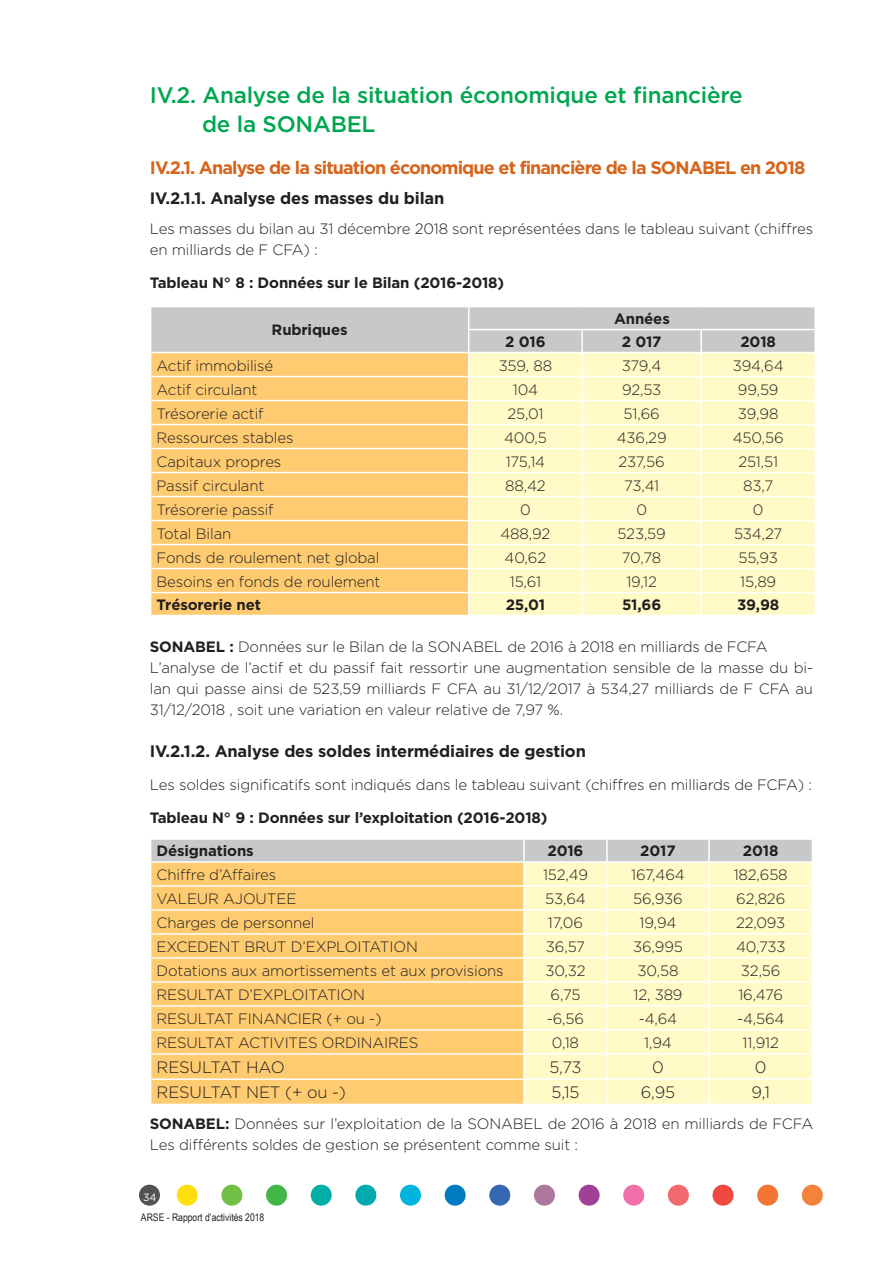
<style>
.page{position:relative;width:893px;height:1263px;background:#fff}
.page>*{position:absolute;margin:0;border:0;box-sizing:border-box;transform-origin:0 0}
.t1{font:500 22.5px/28.8px "Gotham";letter-spacing:-.01em;color:#00a64f}
.t2{font:700 18px "Gotham";letter-spacing:-.05em;color:#d6641a}
.t3{font:700 16.5px "Gotham";letter-spacing:-.01em;color:#231f20}
.t4{font:300 16.5px "Gotham";letter-spacing:-.01em;color:#231f20}
.t5{font:300 15px/21px "Gotham";letter-spacing:-.01em;color:#231f20}
.t6{font:700 15px/32.7px "Gotham";letter-spacing:-.01em;color:#231f20}
.t7{font:10.5px "Arial Narrow";color:#231f20}
.t8{font:10.5px "Gotham";color:#fff}
.s1{font-weight:700}
</style>
<div class="page">
<div style="left:139px;top:1185px;width:21px;height:21px;background:#525154;border-radius:50%"></div>
<div style="left:802px;top:1185px;width:21px;height:21px;background:#f4823b;border-radius:50%"></div>
<div style="left:757px;top:1185px;width:21px;height:21px;background:#f37533;border-radius:50%"></div>
<div style="left:712px;top:1185px;width:21px;height:21px;background:#ef483f;border-radius:50%"></div>
<div style="left:668px;top:1185px;width:21px;height:21px;background:#f1686d;border-radius:50%"></div>
<div style="left:623px;top:1185px;width:21px;height:21px;background:#f16fab;border-radius:50%"></div>
<div style="left:579px;top:1185px;width:21px;height:21px;background:#a14097;border-radius:50%"></div>
<div style="left:534px;top:1185px;width:21px;height:21px;background:#ad779d;border-radius:50%"></div>
<div style="left:489px;top:1185px;width:21px;height:21px;background:#3668b2;border-radius:50%"></div>
<div style="left:445px;top:1185px;width:21px;height:21px;background:#007cc3;border-radius:50%"></div>
<div style="left:400px;top:1185px;width:21px;height:21px;background:#00b4e0;border-radius:50%"></div>
<div style="left:355px;top:1185px;width:21px;height:21px;background:#00aaaf;border-radius:50%"></div>
<div style="left:311px;top:1185px;width:21px;height:21px;background:#00aea8;border-radius:50%"></div>
<div style="left:266px;top:1185px;width:21px;height:21px;background:#42b649;border-radius:50%"></div>
<div style="left:221px;top:1185px;width:21px;height:21px;background:#71bf44;border-radius:50%"></div>
<div style="left:177px;top:1185px;width:21px;height:21px;background:#ffdf0f;border-radius:50%"></div>
<svg style="left:150px;top:307px;width:665px;height:308px;background:#f6e1a9"></svg>
<hr style="left:582px;top:592px;width:119px;height:1px;background:#fff">
<hr style="left:581px;top:593px;width:2px;height:22px;background:#fff">
<hr style="left:701px;top:592px;width:115px;height:1px;background:#fff">
<hr style="left:700px;top:593px;width:2px;height:22px;background:#fff">
<hr style="left:814px;top:593px;width:2px;height:22px;background:#fff">
<svg style="left:150px;top:839px;width:662px;height:265px;background:#fadfa0"></svg>
<h1 class="t1" style="left:202px;top:80px;width:542px;text-indent:-52px">IV.2. Analyse de la situation économique et financière de la SONABEL</h1>
<p class="t2" style="left:150px;top:157px;width:657px">IV.2.1. Analyse de la situation économique et financière de la SONABEL en 2018</p>
<p class="t3" style="left:150px;top:188px;width:296px">IV.2.1.1. Analyse des masses du bilan</p>
<p class="t5" style="left:150px;top:218px;width:665px">Les masses du bilan au 31 décembre 2018 sont représentées dans le tableau suivant (chiffres en milliards de F CFA) :</p>
<p class="t6" style="left:150px;top:266px;width:356px">Tableau N° 8 : Données sur le Bilan (2016-2018)</p>
<p class="t6" style="left:272px;top:313px;width:78px">Rubriques</p>
<p class="t6" style="left:614px;top:301px;width:57px">Années</p>
<p class="t6" style="left:505px;top:324px;width:42px">2 016</p>
<p class="t6" style="left:622px;top:324px;width:41px">2 017</p>
<p class="t6" style="left:740px;top:324px;width:37px">2018</p>
<p class="t5" style="left:157px;top:354px;width:118px">Actif immobilisé</p>
<p class="t5" style="left:499px;top:354px;width:55px">359, 88</p>
<p class="t5" style="left:622px;top:354px;width:41px">379,4</p>
<p class="t5" style="left:733px;top:354px;width:52px">394,64</p>
<p class="t5" style="left:157px;top:378px;width:102px">Actif circulant</p>
<p class="t5" style="left:513px;top:378px;width:27px">104</p>
<p class="t5" style="left:622px;top:378px;width:41px">92,53</p>
<p class="t5" style="left:738px;top:378px;width:42px">99,59</p>
<p class="t5" style="left:157px;top:402px;width:109px">Trésorerie actif</p>
<p class="t5" style="left:507px;top:402px;width:38px">25,01</p>
<p class="t5" style="left:624px;top:402px;width:38px">51,66</p>
<p class="t5" style="left:738px;top:402px;width:42px">39,98</p>
<p class="t5" style="left:157px;top:426px;width:138px">Ressources stables</p>
<p class="t5" style="left:504px;top:426px;width:44px">400,5</p>
<p class="t5" style="left:617px;top:426px;width:51px">436,29</p>
<p class="t5" style="left:733px;top:426px;width:52px">450,56</p>
<p class="t5" style="left:157px;top:450px;width:126px">Capitaux propres</p>
<p class="t5" style="left:506px;top:450px;width:41px">175,14</p>
<p class="t5" style="left:618px;top:450px;width:48px">237,56</p>
<p class="t5" style="left:738px;top:450px;width:41px">251,51</p>
<p class="t5" style="left:157px;top:474px;width:109px">Passif circulant</p>
<p class="t5" style="left:505px;top:474px;width:42px">88,42</p>
<p class="t5" style="left:624px;top:474px;width:37px">73,41</p>
<p class="t5" style="left:743px;top:474px;width:32px">83,7</p>
<p class="t5" style="left:157px;top:498px;width:119px">Trésorerie passif</p>
<p class="t5" style="left:520px;top:498px;width:12px">0</p>
<p class="t5" style="left:636px;top:498px;width:12px">0</p>
<p class="t5" style="left:753px;top:498px;width:12px">0</p>
<p class="t5" style="left:157px;top:522px;width:76px">Total Bilan</p>
<p class="t5" style="left:500px;top:522px;width:51px">488,92</p>
<p class="t5" style="left:617px;top:522px;width:50px">523,59</p>
<p class="t5" style="left:734px;top:522px;width:50px">534,27</p>
<p class="t5" style="left:157px;top:546px;width:224px">Fonds de roulement net global</p>
<p class="t5" style="left:505px;top:546px;width:43px">40,62</p>
<p class="t5" style="left:622px;top:546px;width:41px">70,78</p>
<p class="t5" style="left:738px;top:546px;width:41px">55,93</p>
<p class="t5" style="left:157px;top:570px;width:226px">Besoins en fonds de roulement</p>
<p class="t5" style="left:510px;top:570px;width:33px">15,61</p>
<p class="t5" style="left:626px;top:570px;width:32px">19,12</p>
<p class="t5" style="left:740px;top:570px;width:37px">15,89</p>
<p class="t6" style="left:157px;top:587px;width:106px">Trésorerie net</p>
<p class="t6" style="left:506px;top:587px;width:41px">25,01</p>
<p class="t6" style="left:622px;top:587px;width:41px">51,66</p>
<p class="t6" style="left:737px;top:587px;width:44px">39,98</p>
<p class="t5" style="left:150px;top:636px;width:665px"><span class="s1">SONABEL :</span> Données sur le Bilan de la SONABEL de 2016 à 2018 en milliards de FCFA L’analyse de l’actif et du passif fait ressortir une augmentation sensible de la masse du bi&shy;lan qui passe ainsi de 523,59 milliards F CFA au 31/12/2017 à 534,27 milliards de F CFA au 31/12/2018 , soit une variation en valeur relative de 7,97 %.</p>
<p class="t3" style="left:150px;top:742px;width:438px">IV.2.1.2. Analyse des soldes intermédiaires de gestion</p>
<p class="t5" style="left:150px;top:774px;width:664px">Les soldes significatifs sont indiqués dans le tableau suivant (chiffres en milliards de FCFA) :</p>
<p class="t6" style="left:157px;top:801px;width:392px;text-indent:-7px">Tableau N° 9 : Données sur l’exploitation (2016-2018)<br>Désignations</p>
<p class="t6" style="left:547px;top:834px;width:38px">2016</p>
<p class="t6" style="left:640px;top:834px;width:37px">2017</p>
<p class="t6" style="left:743px;top:834px;width:37px">2018</p>
<p class="t5" style="left:157px;top:864px;width:121px">Chiffre d’Affaires</p>
<p class="t5" style="left:543px;top:864px;width:46px">152,49</p>
<p class="t5" style="left:631px;top:864px;width:55px">167,464</p>
<p class="t5" style="left:734px;top:864px;width:56px">182,658</p>
<p class="t5" style="left:157px;top:888px;width:141px">VALEUR AJOUTEE</p>
<p class="t5" style="left:545px;top:888px;width:42px">53,64</p>
<p class="t5" style="left:633px;top:888px;width:51px">56,936</p>
<p class="t5" style="left:736px;top:888px;width:51px">62,826</p>
<p class="t5" style="left:157px;top:912px;width:160px">Charges de personnel</p>
<p class="t5" style="left:548px;top:912px;width:37px">17,06</p>
<p class="t5" style="left:639px;top:912px;width:38px">19,94</p>
<p class="t5" style="left:736px;top:912px;width:51px">22,093</p>
<p class="t5" style="left:157px;top:936px;width:263px">EXCEDENT BRUT D’EXPLOITATION</p>
<p class="t5" style="left:546px;top:936px;width:41px">36,57</p>
<p class="t5" style="left:633px;top:936px;width:51px">36,995</p>
<p class="t5" style="left:736px;top:936px;width:51px">40,733</p>
<p class="t5" style="left:157px;top:960px;width:349px">Dotations aux amortissements et aux provisions</p>
<p class="t5" style="left:545px;top:960px;width:42px">30,32</p>
<p class="t5" style="left:638px;top:960px;width:42px">30,58</p>
<p class="t5" style="left:741px;top:960px;width:41px">32,56</p>
<p class="t5" style="left:157px;top:984px;width:210px">RESULTAT D’EXPLOITATION</p>
<p class="t5" style="left:551px;top:984px;width:31px">6,75</p>
<p class="t5" style="left:633px;top:984px;width:51px">12, 389</p>
<p class="t5" style="left:738px;top:984px;width:46px">16,476</p>
<p class="t5" style="left:157px;top:1008px;width:227px">RESULTAT FINANCIER (+ ou -)</p>
<p class="t5" style="left:547px;top:1008px;width:39px">-6,56</p>
<p class="t5" style="left:639px;top:1008px;width:40px">-4,64</p>
<p class="t5" style="left:737px;top:1008px;width:49px">-4,564</p>
<p class="t5" style="left:157px;top:1032px;width:263px">RESULTAT ACTIVITES ORDINAIRES</p>
<p class="t5" style="left:552px;top:1032px;width:29px">0,18</p>
<p class="t5" style="left:644px;top:1032px;width:29px">1,94</p>
<p class="t5" style="left:743px;top:1032px;width:38px">11,912</p>
<p class="t4" style="left:157px;top:1057px;width:130px">RESULTAT HAO</p>
<p class="t4" style="left:549px;top:1057px;width:34px">5,73</p>
<p class="t4" style="left:652px;top:1057px;width:13px">0</p>
<p class="t4" style="left:755px;top:1057px;width:13px">0</p>
<p class="t4" style="left:157px;top:1082px;width:191px">RESULTAT NET (+ ou -)</p>
<p class="t4" style="left:551px;top:1082px;width:29px">5,15</p>
<p class="t4" style="left:641px;top:1082px;width:36px">6,95</p>
<p class="t4" style="left:751px;top:1082px;width:20px">9,1</p>
<p class="t5" style="left:150px;top:1113px;width:665px"><span class="s1">SONABEL:</span> Données sur l’exploitation de la SONABEL de 2016 à 2018 en milliards de FCFA<br>Les différents soldes de gestion se présentent comme suit :</p>
<p class="t8" style="left:143px;top:1190px;width:15px">34</p>
<p class="t7" style="left:141px;top:1209px;width:125px">ARSE - Rapport d’activités 2018</p>
</div>
